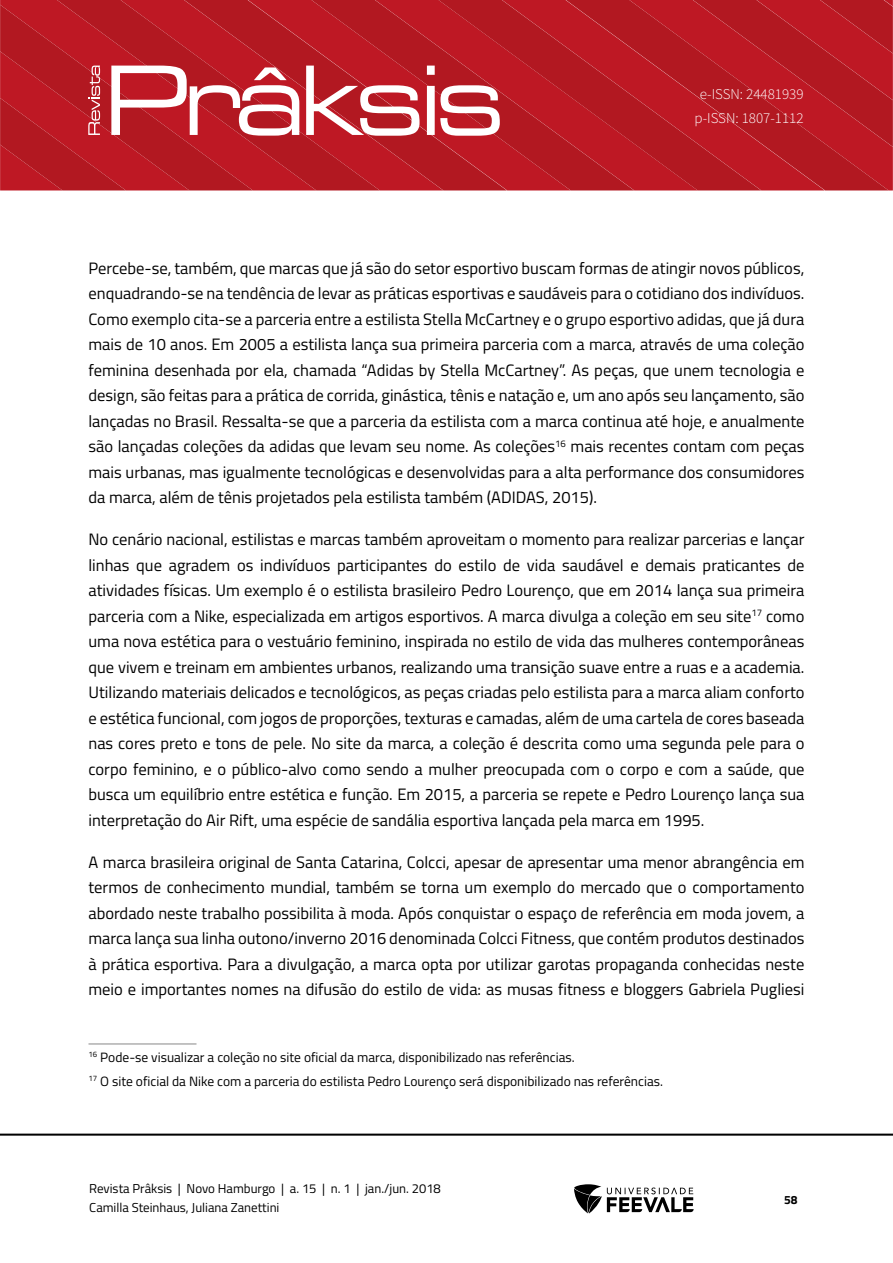
<style>
.page{position:relative;width:893px;height:1263px;background:#fff}
.page>*{position:absolute;margin:0;border:0;box-sizing:border-box;transform-origin:0 0}
.t1{font:16.5px/25.5px "Titillium Web";color:#000;text-align:justify}
.t2{font:300 15px/24px "Source Sans Pro";color:#fff;text-align:center}
.t3{font:13.5px/24px "Titillium Web";color:#000}
.t4{font:12.9px/19.4px "Titillium Web";color:#000}
.t5{font:700 12px "Titillium Web";color:#000}
</style>
<div class="page">
<svg style="left:0;top:5px;width:56px;height:46px;background:#b71923"></svg>
<svg style="left:56px;top:0;width:128px;height:51px;background:#b81823"></svg>
<svg style="left:184px;top:0;width:127px;height:51px;background:#b81923"></svg>
<svg style="left:311px;top:0;width:127px;height:51px;background:#b81923"></svg>
<svg style="left:438px;top:0;width:127px;height:190px;background:#b81923"></svg>
<svg style="left:565px;top:0;width:324px;height:190px;background:#b81923"></svg>
<svg style="left:692px;top:0;width:201px;height:147px;background:#b81923"></svg>
<hr style="left:0;top:1133px;width:893px;height:3px;background:#000">
<svg style="left:574px;top:1184px;width:120px;height:29px"></svg>
<svg style="left:0;top:51px;width:500px;height:139px;background:#c13740"></svg>
<hr style="left:88px;top:1043px;width:108px;height:1px;background:#878787">
<p class="t2" style="left:694px;top:82px;width:111px">e-ISSN: 24481939 p-ISSN: 1807-1112</p>
<p class="t1" style="left:88px;top:254px;width:718px">Percebe-se, também, que marcas que já são do setor esportivo buscam formas de atingir novos públicos, enquadrando-se na tendência de levar as práticas esportivas e saudáveis para o cotidiano dos indivíduos.<br>Como exemplo cita-se a parceria entre a estilista Stella McCartney e o grupo esportivo adidas, que já dura mais de 10 anos. Em 2005 a estilista lança sua primeira parceria com a marca, através de uma coleção feminina desenhada por ela, chamada “Adidas by Stella McCartney”. As peças, que unem tecnologia e design, são feitas para a prática de corrida, ginástica, tênis e natação e, um ano após seu lançamento, são lançadas no Brasil. Ressalta-se que a parceria da estilista com a marca continua até hoje, e anualmente são lançadas coleções da adidas que levam seu nome. As coleções<sup>16</sup> mais recentes contam com peças mais urbanas, mas igualmente tecnológicas e desenvolvidas para a alta performance dos consumidores da marca, além de tênis projetados pela estilista também (ADIDAS, 2015).</p>
<p class="t1" style="left:88px;top:526px;width:718px">No cenário nacional, estilistas e marcas também aproveitam o momento para realizar parcerias e lançar linhas que agradem os indivíduos participantes do estilo de vida saudável e demais praticantes de atividades físicas. Um exemplo é o estilista brasileiro Pedro Lourenço, que em 2014 lança sua primeira parceria com a Nike, especializada em artigos esportivos. A marca divulga a coleção em seu site<sup>17</sup> como uma nova estética para o vestuário feminino, inspirada no estilo de vida das mulheres contemporâneas que vivem e treinam em ambientes urbanos, realizando uma transição suave entre a ruas e a academia.<br>Utilizando materiais delicados e tecnológicos, as peças criadas pelo estilista para a marca aliam conforto e estética funcional, com jogos de proporções, texturas e camadas, além de uma cartela de cores baseada nas cores preto e tons de pele. No site da marca, a coleção é descrita como uma segunda pele para o corpo feminino, e o público-alvo como sendo a mulher preocupada com o corpo e com a saúde, que busca um equilíbrio entre estética e função. Em 2015, a parceria se repete e Pedro Lourenço lança sua interpretação do Air Rift, uma espécie de sandália esportiva lançada pela marca em 1995.</p>
<p class="t1" style="left:89px;top:848px;width:717px">A marca brasileira original de Santa Catarina, Colcci, apesar de apresentar uma menor abrangência em termos de conhecimento mundial, também se torna um exemplo do mercado que o comportamento abordado neste trabalho possibilita à moda. Após conquistar o espaço de referência em moda jovem, a marca lança sua linha outono/inverno 2016 denominada Colcci Fitness, que contém produtos destinados à prática esportiva. Para a divulgação, a marca opta por utilizar garotas propaganda conhecidas neste meio e importantes nomes na difusão do estilo de vida: as musas fitness e bloggers Gabriela Pugliesi</p>
<p class="t3" style="left:88px;top:1044px;width:576px"><sup>16</sup> Pode-se visualizar a coleção no site oficial da marca, disponibilizado nas referências.<br><sup>17</sup> O site oficial da Nike com a parceria do estilista Pedro Lourenço será disponibilizado nas referências.</p>
<p class="t4" style="left:89px;top:1178px;width:353px">Revista Prâksis | Novo Hamburgo | a. 15 | n. 1 | jan./jun. 2018<br>Camilla Steinhaus, Juliana Zanettini</p>
<p class="t5" style="left:784px;top:1190px;width:15px">58</p>
</div>
